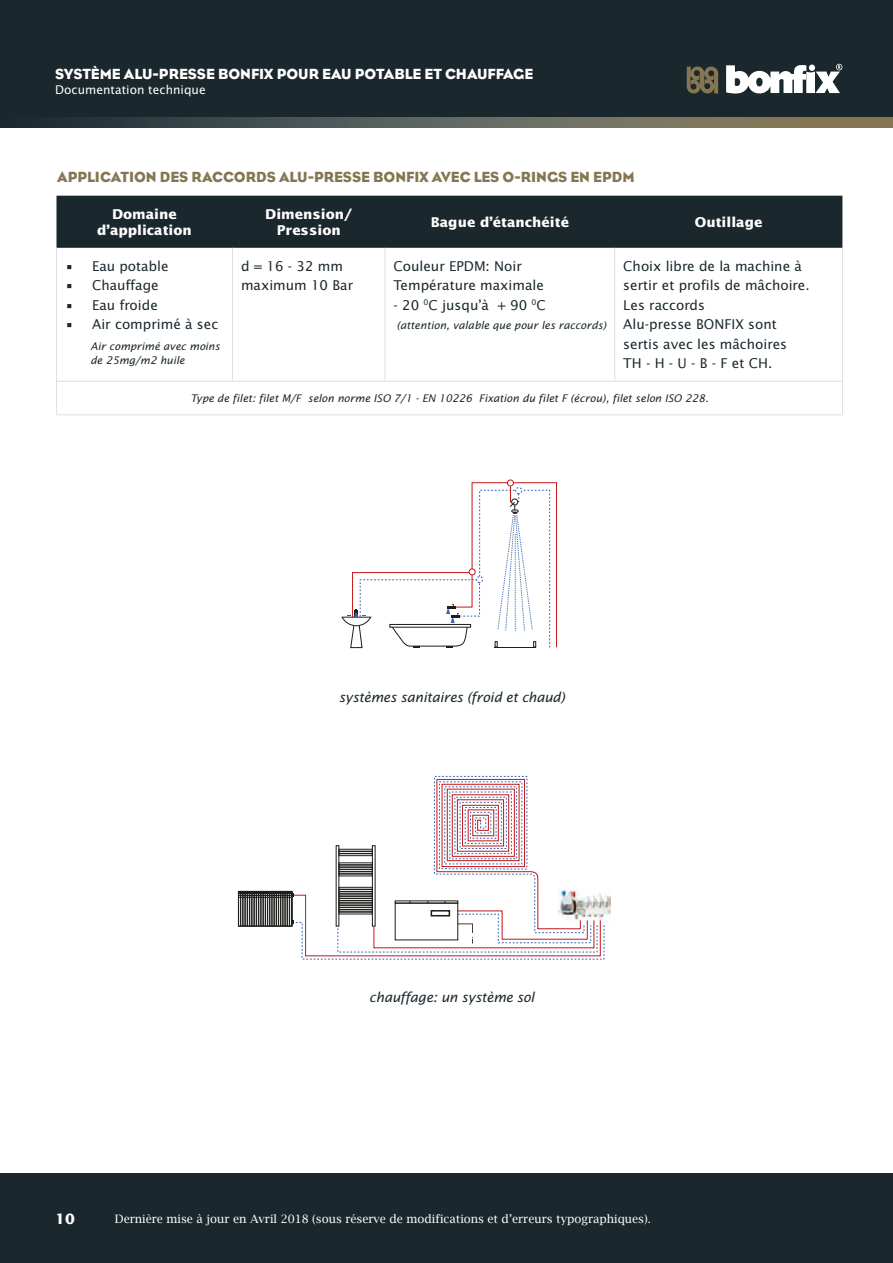
<style>
.page{position:relative;width:893px;height:1263px;background:#fff}
.page>*{position:absolute;margin:0;border:0;box-sizing:border-box;transform-origin:0 0}
.t1{font:15px "Eagle";color:#857652}
.t2{font:15px "Eagle";color:#fff}
.t3{font:700 14.25px "Lucida Sans Std";color:#fff}
.t4{font:13.5px/19.5px "Lucida Sans Std";color:#1a272c}
.t5{font:700 13.5px/16.2px "Lucida Sans Std";color:#fff;text-align:center}
.t6{font:italic 13.5px "Lucida Sans Std";letter-spacing:-.015em;color:#1a272c}
.t7{font:12px "Lucida Sans Std";color:#fff}
.t8{font:11.55px "Lucida Bright";color:#fff}
.t9{font:italic 10.5px/13.5px "Lucida Sans Std";color:#1a272c}
</style>
<div class="page">
<svg style="left:0;top:117px;width:885px;height:11px;background:#5a5d54"></svg>
<div style="left:885px;top:21px;width:8px;height:107px;background:#857551"></div>
<div style="left:0;top:1174px;width:893px;height:89px;background:#1a272c"></div>
<div style="left:0;top:0;width:893px;height:117px;background:#1a272c"></div>
<svg style="left:687px;top:66px;width:31px;height:28px"></svg>
<svg style="left:726px;top:64px;width:116px;height:30px"></svg>
<div style="left:57px;top:196px;width:785px;height:52px;background:#1a272c"></div>
<hr style="left:56px;top:248px;width:1px;height:133px;background:#dbe1e4">
<hr style="left:232px;top:248px;width:1px;height:133px;background:#dbe1e4">
<hr style="left:56px;top:382px;width:1px;height:32px;background:#dbe1e4">
<hr style="left:385px;top:248px;width:1px;height:133px;background:#dbe1e4">
<hr style="left:614px;top:248px;width:1px;height:133px;background:#dbe1e4">
<hr style="left:842px;top:248px;width:1px;height:133px;background:#dbe1e4">
<hr style="left:842px;top:382px;width:1px;height:32px;background:#dbe1e4">
<hr style="left:56px;top:381px;width:176px;height:1px;background:#dbe1e4">
<hr style="left:232px;top:381px;width:153px;height:1px;background:#dbe1e4">
<hr style="left:385px;top:381px;width:230px;height:1px;background:#dbe1e4">
<hr style="left:615px;top:381px;width:228px;height:1px;background:#dbe1e4">
<hr style="left:56px;top:414px;width:176px;height:1px;background:#dbe1e4">
<hr style="left:232px;top:414px;width:153px;height:1px;background:#dbe1e4">
<hr style="left:385px;top:414px;width:230px;height:1px;background:#dbe1e4">
<hr style="left:615px;top:414px;width:228px;height:1px;background:#dbe1e4">
<img style="left:605px;top:896px;width:6px;height:19px">
<div style="left:265px;top:891px;width:3px;height:35px;border:1px solid #1d1d1b"></div>
<div style="left:267px;top:891px;width:3px;height:35px;border:1px solid #1d1d1b"></div>
<div style="left:270px;top:891px;width:2px;height:35px;border:1px solid #1d1d1b"></div>
<div style="left:274px;top:891px;width:2px;height:35px;border:1px solid #1d1d1b"></div>
<div style="left:276px;top:891px;width:3px;height:35px;border:1px solid #1d1d1b"></div>
<div style="left:278px;top:891px;width:3px;height:35px;border:1px solid #1d1d1b"></div>
<div style="left:281px;top:891px;width:2px;height:35px;border:1px solid #1d1d1b"></div>
<div style="left:285px;top:891px;width:2px;height:35px;border:1px solid #1d1d1b"></div>
<div style="left:287px;top:891px;width:3px;height:35px;border:1px solid #1d1d1b"></div>
<div style="left:289px;top:891px;width:3px;height:35px;border:1px solid #1d1d1b"></div>
<div style="left:238px;top:891px;width:3px;height:35px;border:1px solid #1d1d1b"></div>
<div style="left:240px;top:891px;width:3px;height:35px;border:1px solid #1d1d1b"></div>
<div style="left:245px;top:891px;width:2px;height:35px;border:1px solid #1d1d1b"></div>
<div style="left:247px;top:891px;width:3px;height:35px;border:1px solid #1d1d1b"></div>
<div style="left:249px;top:891px;width:3px;height:35px;border:1px solid #1d1d1b"></div>
<div style="left:254px;top:891px;width:2px;height:35px;border:1px solid #1d1d1b"></div>
<div style="left:256px;top:891px;width:3px;height:35px;border:1px solid #1d1d1b"></div>
<div style="left:259px;top:891px;width:2px;height:35px;border:1px solid #1d1d1b"></div>
<div style="left:263px;top:891px;width:2px;height:35px;border:1px solid #1d1d1b"></div>
<hr style="left:238px;top:897px;width:54px;height:1px;background:#1d1d1b">
<hr style="left:238px;top:891px;width:54px;height:3px;background:#1d1d1b">
<hr style="left:238px;top:895px;width:54px;height:1px;background:#1d1d1b">
<svg style="left:292px;top:776px;width:313px;height:184px"></svg>
<div style="left:507px;top:479px;width:7px;height:7px;border:1px solid #c7181a;border-radius:50%"></div>
<svg style="left:341px;top:480px;width:216px;height:168px"></svg>
<p class="t2" style="left:55px;top:65px;width:479px">SYSTÈME ALU-PRESSE BONFIX POUR EAU POTABLE ET CHAUFFAGE</p>
<p class="t7" style="left:55px;top:82px;width:152px">Documentation technique</p>
<p class="t1" style="left:57px;top:168px;width:579px">APPLICATION DES RACCORDS ALU-PRESSE BONFIX AVEC LES O-RINGS EN EPDM</p>
<p class="t5" style="left:97px;top:206px;width:96px">Domaine d’application</p>
<p class="t5" style="left:265px;top:206px;width:88px">Dimension/<br>Pression</p>
<p class="t5" style="left:431px;top:214px;width:140px">Bague d’étanchéité</p>
<p class="t5" style="left:695px;top:214px;width:69px">Outillage</p>
<p class="t4" style="left:65px;top:257px;width:105px">• Eau potable</p>
<p class="t4" style="left:65px;top:276px;width:95px">• Chauffage</p>
<p class="t4" style="left:65px;top:296px;width:94px">• Eau froide</p>
<p class="t4" style="left:65px;top:315px;width:155px">• Air comprimé à sec</p>
<p class="t9" style="left:91px;top:340px;width:131px">Air comprimé avec moins de 25mg/m2 huile</p>
<p class="t4" style="left:623px;top:257px;width:188px">Choix libre de la machine à sertir et profils de mâchoire.<br>Les raccords<br>Alu-presse BONFIX sont sertis avec les mâchoires<br>TH - H - U - B - F et CH.</p>
<p class="t9" style="left:191px;top:392px;width:519px">Type de filet: filet M/F selon norme ISO 7/1 - EN 10226 Fixation du filet F (écrou), filet selon ISO 228.</p>
<p class="t4" style="left:241px;top:257px;width:114px">d = 16 - 32 mm maximum 10 Bar</p>
<p class="t4" style="left:394px;top:257px;width:152px">Couleur EPDM: Noir<br>Température maximale</p>
<p class="t4" style="left:394px;top:296px;width:154px">- 20 <sup>0</sup>C jusqu’à + 90 <sup>0</sup>C</p>
<p class="t9" style="left:397px;top:319px;width:211px">(attention, valable que pour les raccords)</p>
<p class="t6" style="left:339px;top:689px;width:228px">systèmes sanitaires (froid et chaud)</p>
<p class="t6" style="left:369px;top:990px;width:167px">chauffage: un système sol</p>
<p class="t3" style="left:55px;top:1211px;width:21px">10</p>
<p class="t8" style="left:115px;top:1212px;width:537px">Dernière mise à jour en Avril 2018 (sous réserve de modifications et d’erreurs typographiques).</p>
</div>
